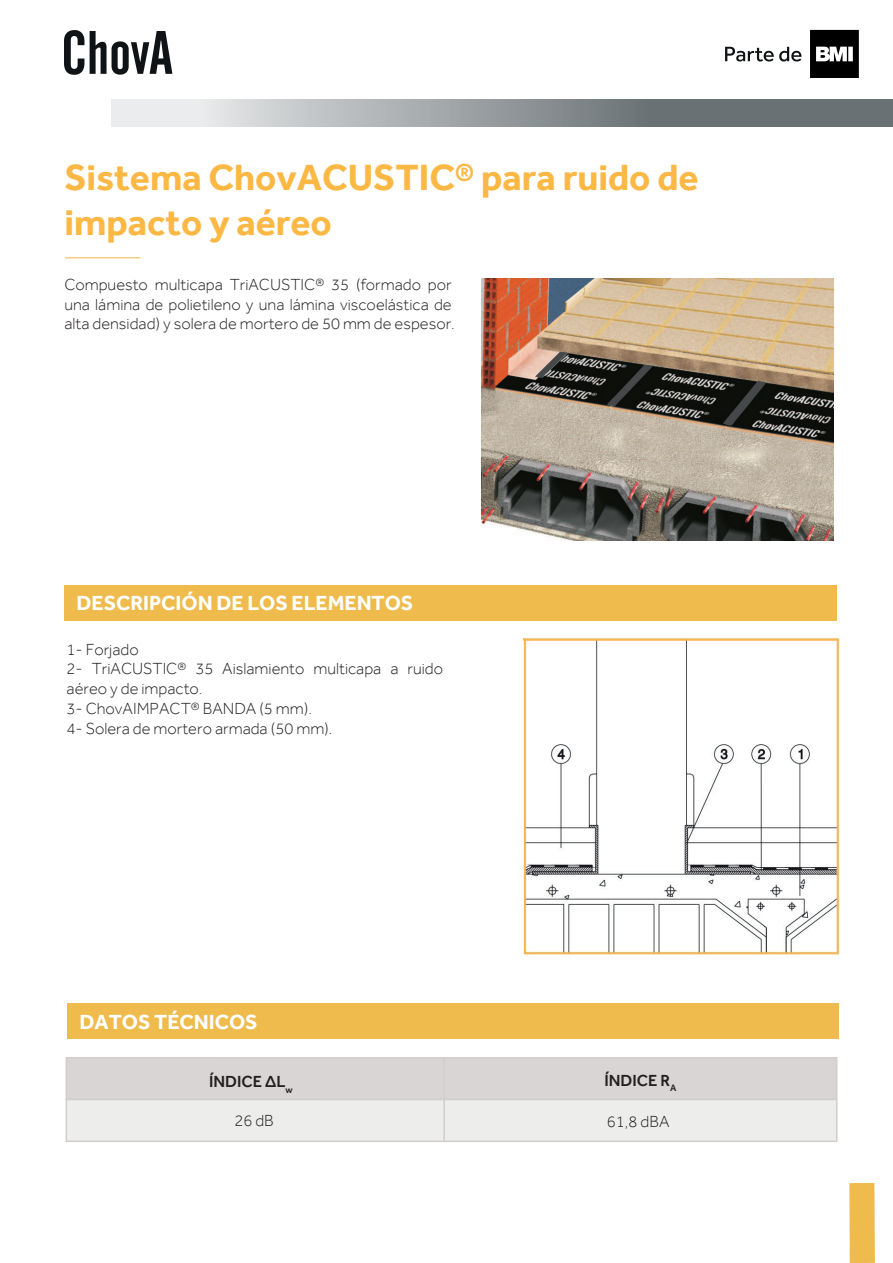
<style>
.page{position:relative;width:893px;height:1263px;background:#fff}
.page>*{position:absolute;margin:0;border:0;box-sizing:border-box;transform-origin:0 0}
.t1{font:700 37.5px/45px "Effra";color:#fcb845}
.t2{font:700 21px "Effra";color:#fff}
.t3{font:300 16.5px/19.8px "Effra";color:#231f20}
.t4{font:500 16.5px "Effra";color:#231f20}
</style>
<div class="page">
<div style="left:64px;top:585px;width:773px;height:36px;background:#eebb4c"></div>
<div style="left:849px;top:1183px;width:26px;height:80px;background:#eebb4c"></div>
<svg style="left:112px;top:99px;width:781px;height:28px;background:#9ba0a3"></svg>
<hr style="left:65px;top:257px;width:75px;height:1px;background:#eebb4c">
<div style="left:67px;top:1003px;width:772px;height:36px;background:#eebb4c"></div>
<div style="left:66px;top:1058px;width:379px;height:41px;background:#d8d5d4"></div>
<div style="left:66px;top:1057px;width:379px;height:43px;border:2px solid #d2cecd"></div>
<div style="left:443px;top:1057px;width:394px;height:43px;background:#d8d5d4"></div>
<div style="left:66px;top:1099px;width:379px;height:42px;background:#ededec"></div>
<div style="left:66px;top:1099px;width:379px;height:43px;border:2px solid #d2cecd"></div>
<div style="left:443px;top:1099px;width:394px;height:43px;background:#ededec;border:2px solid #d2cecd"></div>
<img style="left:481px;top:278px;width:353px;height:262px">
<img style="left:523px;top:638px;width:316px;height:317px">
<img style="left:64px;top:30px;width:109px;height:45px">
<img style="left:726px;top:29px;width:132px;height:49px">
<h1 class="t1" style="left:64px;top:155px;width:636px">Sistema ChovACUSTIC® para ruido de impacto y aéreo</h1>
<p class="t3" style="left:64px;top:274px;width:392px">Compuesto multicapa TriACUSTIC® 35 (formado por una lámina de polietileno y una lámina viscoelástica de alta densidad) y solera de mortero de 50 mm de espesor.</p>
<p class="t2" style="left:77px;top:590px;width:338px">DESCRIPCIÓN DE LOS ELEMENTOS</p>
<p class="t3" style="left:67px;top:639px;width:378px">1- Forjado<br>2- TriACUSTIC® 35 Aislamiento multicapa a ruido aéreo y de impacto.<br>3- ChovAIMPACT® BANDA (5 mm).<br>4- Solera de mortero armada (50 mm).</p>
<p class="t2" style="left:80px;top:1010px;width:180px">DATOS TÉCNICOS</p>
<p class="t4" style="left:209px;top:1072px;width:85px">ÍNDICE ∆L<sub>w</sub></p>
<p class="t4" style="left:604px;top:1070px;width:73px">ÍNDICE R<sub>A</sub></p>
<p class="t3" style="left:234px;top:1110px;width:41px">26 dB</p>
<p class="t3" style="left:607px;top:1111px;width:64px">61,8 dBA</p>
</div>
